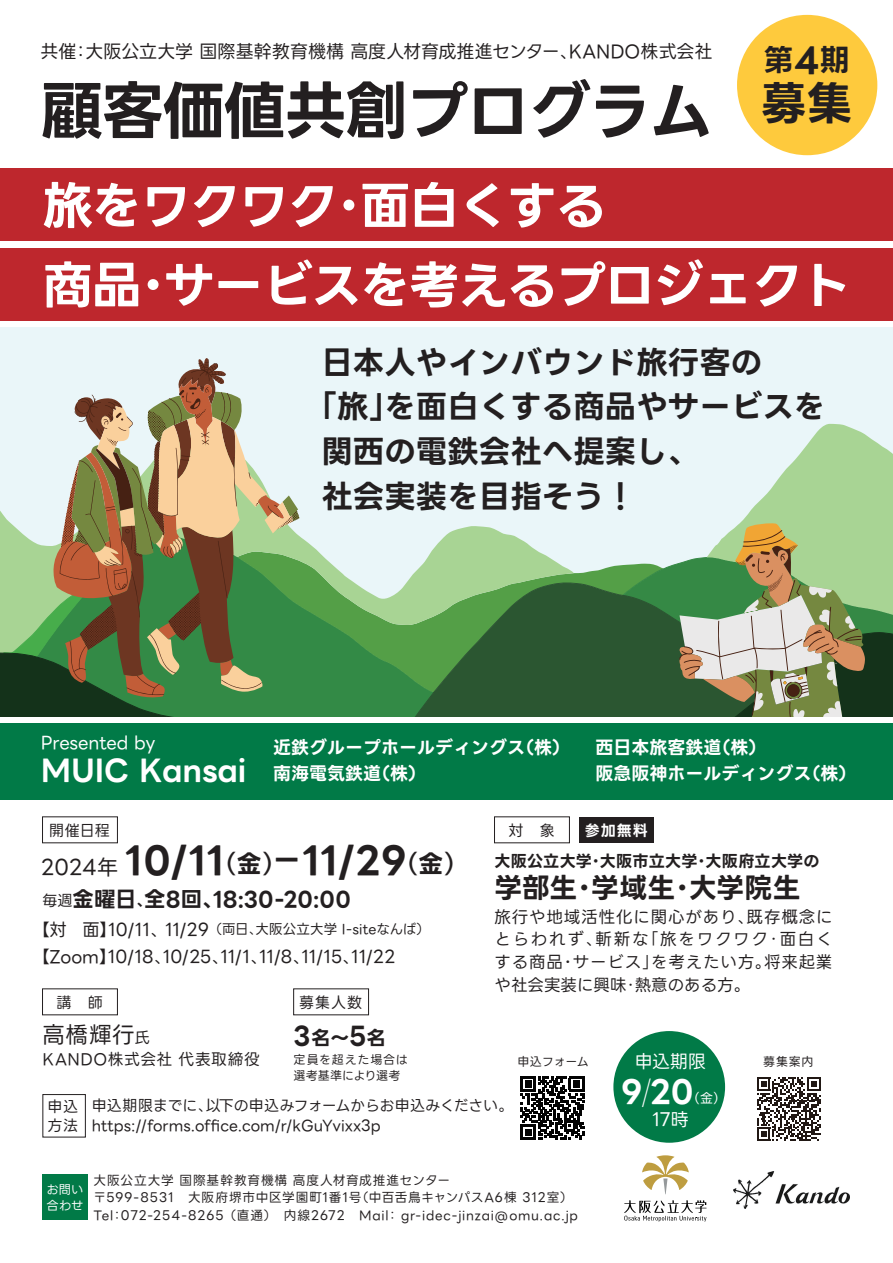
<style>
.page{position:relative;width:893px;height:1263px;background:#fff}
.page>*{position:absolute;margin:0;border:0;box-sizing:border-box;transform-origin:0 0}
.t1{font:700 63px "LINE Seed JP OTF";letter-spacing:-.035em;color:#231f20}
.t2{font:700 50.7px/79.5px "LINE Seed JP OTF";letter-spacing:-.035em;color:#fff}
.t3{font:700 45.3px "LINE Seed JP OTF";color:#231f20}
.t4{font:700 37.8px "LINE Seed JP OTF";letter-spacing:.015em;color:#231f20}
.t5{font:700 31.5px "LINE Seed JP OTF";color:#231f20}
.t6{font:700 31.5px "LINE Seed JP OTF";color:#fff}
.t7{font:700 30px "LINE Seed JP OTF";color:#231f20}
.t8{font:700 29.7px "LINE Seed JP OTF";letter-spacing:-.01em;color:#fff}
.t9{font:700 27.75px "LINE Seed JP OTF";letter-spacing:.005em;color:#231f20}
.t10{font:22.5px "LINE Seed JP OTF";color:#231f20}
.t11{font:700 21.3px "LINE Seed JP OTF";letter-spacing:.01em;color:#231f20}
.t12{font:700 19.5px "LINE Seed JP OTF";color:#231f20}
.t13{font:700 18px/26.2px "LINE Seed JP OTF";color:#fff}
.t14{font:18px "LINE Seed JP OTF";color:#231f20}
.t15{font:17.85px "LINE Seed JP OTF";letter-spacing:-.015em;color:#fff}
.t16{font:17.7px "LINE Seed JP OTF";letter-spacing:-.01em;color:#fff}
.t17{font:17.25px "LINE Seed JP OTF";letter-spacing:-.025em;color:#231f20}
.t18{font:16.5px/22.8px "LINE Seed JP OTF";letter-spacing:.05em;color:#231f20;text-align:justify}
.t19{font:700 16.2px "LINE Seed JP OTF";letter-spacing:.01em;color:#231f20}
.t20{font:15.75px "LINE Seed JP OTF";letter-spacing:.035em;color:#231f20}
.t21{font:15px/19.2px "LINE Seed JP OTF";color:#231f20}
.t22{font:700 15px "LINE Seed JP OTF";color:#fff}
.t23{font:13.5px "LINE Seed JP OTF";letter-spacing:.005em;color:#231f20}
.t24{font:13.05px "BIZ UDP Gothic";color:#fff}
.t25{font:12.6px/17.2px "LINE Seed JP OTF";letter-spacing:.055em;color:#231f20}
.t26{font:12.15px/15.9px "LINE Seed JP OTF";letter-spacing:.005em;color:#fff}
.t27{font:12px/15.8px "LINE Seed JP OTF";letter-spacing:.03em;color:#231f20}
.s1{font-size:35.25px}
.s2{font-weight:400;font-size:21px}
.s3{font-family:"BIZ UDP Gothic Bold";font-weight:400;font-size:24.75px}
.s4{font-size:24.75px}
.s5{font-size:27.3px}
.s6{font-weight:400;font-size:15px}
.s7{font-size:15px}
.s8{font-size:17.25px}
.s9{font-size:25.5px}
.s10{font-weight:100}
.s11{font-family:"LINE Seed JP OTF"}
</style>
<div class="page">
<div style="left:0;top:327px;width:893px;height:349px;background:#eaf6f9"></div>
<svg style="left:574px;top:565px;width:48px;height:17px"></svg>
<svg style="left:0;top:511px;width:574px;height:121px"></svg>
<svg style="left:0;top:580px;width:53px;height:52px;background:#a1d18e"></svg>
<svg style="left:343px;top:582px;width:279px;height:50px;background:#62965b"></svg>
<svg style="left:0;top:632px;width:622px;height:85px;background:#316d38"></svg>
<div style="left:737px;top:15px;width:140px;height:140px;background:#feca3d;border-radius:50%"></div>
<div style="left:43px;top:1174px;width:45px;height:46px;background:#017a47"></div>
<div style="left:579px;top:817px;width:75px;height:26px;background:#231f20"></div>
<div style="left:42px;top:1094px;width:44px;height:43px;background:#fff;border:1px solid #231f20"></div>
<div style="left:613px;top:1031px;width:112px;height:112px;background:#017a47;border-radius:50%"></div>
<svg style="left:642px;top:1155px;width:47px;height:39px"></svg>
<svg style="left:624px;top:1200px;width:82px;height:22px"></svg>
<div style="left:0;top:168px;width:893px;height:72px;background:#be272d"></div>
<div style="left:0;top:248px;width:893px;height:73px;background:#be272d"></div>
<div style="left:0;top:723px;width:893px;height:76px;background:#017a47"></div>
<img style="left:733px;top:1172px;width:116px;height:37px">
<svg style="left:520px;top:1076px;width:64px;height:64px"></svg>
<svg style="left:757px;top:1077px;width:63px;height:64px"></svg>
<svg style="left:622px;top:424px;width:271px;height:293px"></svg>
<svg style="left:53px;top:511px;width:233px;height:189px;background:#588654"></svg>
<svg style="left:60px;top:359px;width:239px;height:336px"></svg>
<h3 class="t14" style="left:41px;top:38px;width:674px">共催：大阪公立大学 国際基幹教育機構 高度人材育成推進センター、KANDO株式会社</h3>
<h1 class="t1" style="left:40px;top:76px;width:674px">顧客価値共創プログラム</h1>
<h3 class="t7" style="left:764px;top:43px;width:88px">第<span class="s1">4</span>期</h3>
<h3 class="t3" style="left:761px;top:78px;width:93px">募集</h3>
<h2 class="t2" style="left:43px;top:167px;width:810px">旅をワクワク・面白くする<br>商品・サービスを考えるプロジェクト</h2>
<h3 class="t5" style="left:321px;top:344px;width:442px">日本人やインバウンド旅行客の</h3>
<h3 class="t5" style="left:306px;top:389px;width:521px">「旅」を面白くする商品やサービスを</h3>
<h3 class="t5" style="left:321px;top:434px;width:379px">関西の電鉄会社へ提案し、</h3>
<h3 class="t5" style="left:321px;top:478px;width:316px">社会実装を目指そう！</h3>
<h3 class="t16" style="left:41px;top:729px;width:116px">Presented by</h3>
<h3 class="t8" style="left:41px;top:754px;width:207px">MUIC Kansai</h3>
<h3 class="t13" style="left:273px;top:735px;width:298px">近鉄グループホールディングス（株）南海電気鉄道（株）</h3>
<h3 class="t13" style="left:595px;top:735px;width:262px">西日本旅客鉄道（株）<br>阪急阪神ホールディングス（株）</h3>
<p class="t21" style="left:49px;top:821px;width:62px">開催日程</p>
<h3 class="t4" style="left:41px;top:838px;width:416px"><span class="s2">2024年</span> 10/11<span class="s3">(</span><span class="s4">金</span><span class="s3">)</span><span class="s5">ー</span>11/29<span class="s3">(</span><span class="s4">金</span><span class="s3">)</span></h3>
<h3 class="t11" style="left:42px;top:887px;width:310px"><span class="s6">毎週</span>金曜日<span class="s7">、</span>全8回、18:30-20:00</h3>
<p class="t23" style="left:32px;top:919px;width:399px"><span class="s8">【対 面】10/11、11/29</span> （両日、大阪公立大学 I-siteなんば）</p>
<h3 class="t17" style="left:32px;top:943px;width:365px">【Zoom】10/18、10/25、11/1、11/8、11/15、11/22</h3>
<p class="t21" style="left:508px;top:821px;width:48px">対　象</p>
<p class="t22" style="left:585px;top:822px;width:65px">参加無料</p>
<p class="t19" style="left:494px;top:851px;width:326px">大阪公立大学・大阪市立大学・大阪府立大学の</p>
<h3 class="t9" style="left:494px;top:872px;width:307px">学部生・学域生・大学院生</h3>
<h3 class="t18" style="left:494px;top:906px;width:340px">旅行や地域活性化に関心があり、既存概念にとらわれず、斬新な「旅をワクワク・面白くする商品･サービス」を考えたい方。将来起業や社会実装に興味・熱意のある方。</h3>
<p class="t21" style="left:56px;top:993px;width:48px">講　師</p>
<h3 class="t10" style="left:43px;top:1018px;width:109px">高橋輝行<span class="s7">氏</span></h3>
<p class="t20" style="left:43px;top:1048px;width:219px">KANDO株式会社 代表取締役</p>
<p class="t21" style="left:299px;top:993px;width:65px">募集人数</p>
<h3 class="t12" style="left:294px;top:1026px;width:94px"><span class="s9">3</span>名～<span class="s9">5</span>名</h3>
<p class="t27" style="left:294px;top:1052px;width:116px">定員を超えた場合は選考基準により選考</p>
<p class="t21" style="left:48px;top:1097px;width:32px">申込方法</p>
<p class="t21" style="left:92px;top:1096px;width:423px;line-height:19.8px">申込期限までに、以下の申込みフォームからお申込みください。https://forms.office.com/r/kGuYvixx3p</p>
<h3 class="t15" style="left:635px;top:1048px;width:73px">申込期限</h3>
<h3 class="t6" style="left:622px;top:1074px;width:73px">9<span class="s10">/</span>20</h3>
<p class="t27" style="left:517px;top:1054px;width:73px">申込フォーム</p>
<p class="t27" style="left:763px;top:1054px;width:52px">募集案内</p>
<p class="t24" style="left:694px;top:1092px;width:27px">(<span class="s11">金</span>)</p>
<h3 class="t15" style="left:652px;top:1106px;width:38px">17時</h3>
<p class="t26" style="left:46px;top:1182px;width:38px">お問い合わせ</p>
<p class="t25" style="left:94px;top:1172px;width:486px">大阪公立大学 国際基幹教育機構 高度人材育成推進センター<br>〒599-8531　大阪府堺市中区学園町1番1号（中百舌鳥キャンパスA6棟 312室）<br>Tel：072-254-8265 （直通）　内線2672　Mail： gr-idec-jinzai@omu.ac.jp</p>
</div>
